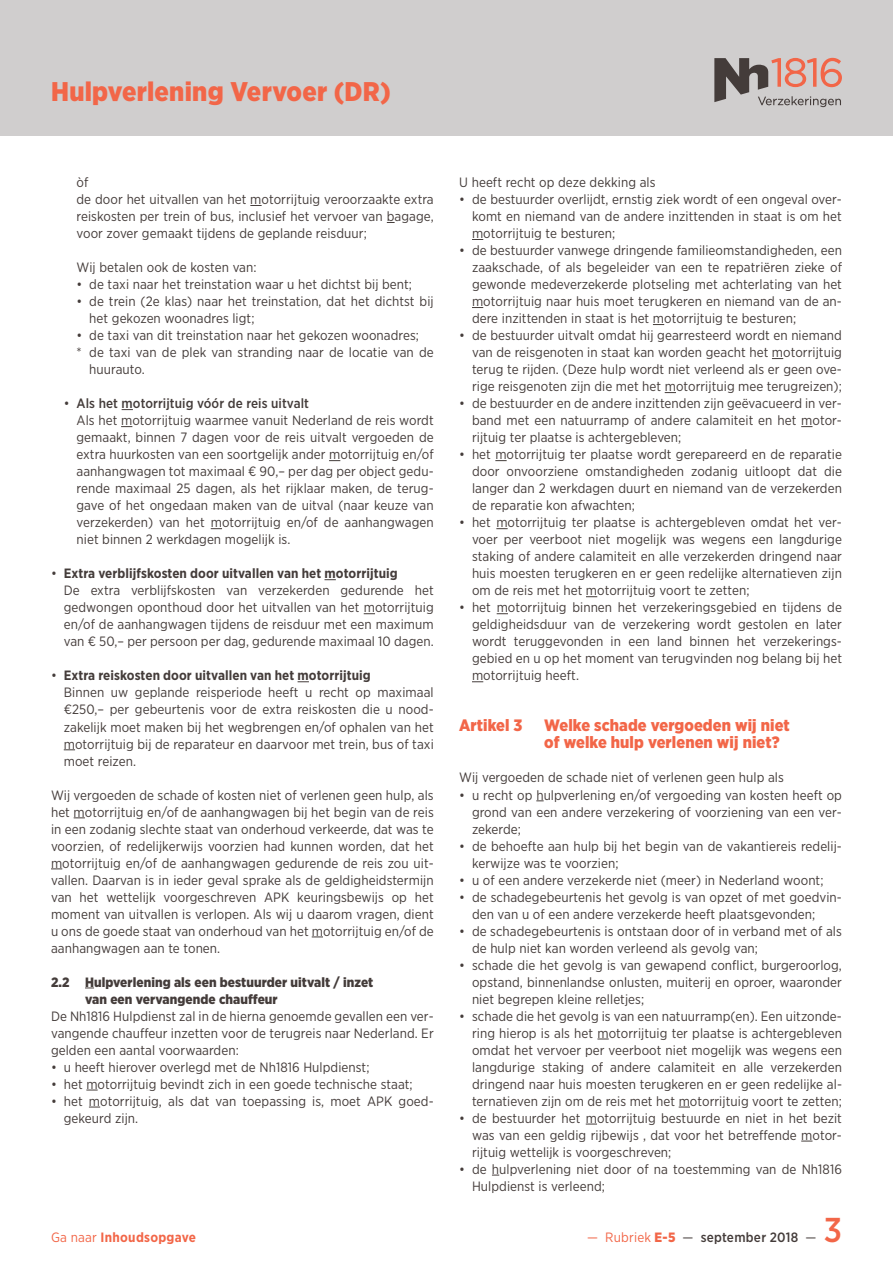
<style>
.page{position:relative;width:893px;height:1263px;background:#fff}
.page>*{position:absolute;margin:0;border:0;box-sizing:border-box;transform-origin:0 0}
.t1{font:500 34.5px "Gotham Narrow";color:#f26648}
.t2{font:900 27px "Gotham Narrow";letter-spacing:.01em;color:#f26648}
.t3{font:900 16.5px/17px "Gotham Narrow";letter-spacing:.005em;color:#f26648}
.t4{font:13.5px/17px "Gotham Narrow";letter-spacing:.005em;color:#443c3a;text-align:justify}
.t5{font:900 13.5px/17px "Gotham Narrow";letter-spacing:.005em;color:#443c3a}
.t6{font:500 13.5px "Gotham Narrow";letter-spacing:.02em;color:#443c3a}
.t7{font:700 13.5px "Gotham Narrow";letter-spacing:.02em;color:#f26648}
.s1{font-weight:500}
.s2{font-weight:700}
.s3{font-weight:400}
.s4{font-weight:400;color:#f26648}
.s5{font-weight:900;color:#f26648}
</style>
<div class="page">
<svg style="left:250px;top:205px;width:12px;height:1px"></svg>
<svg style="left:324px;top:579px;width:12px;height:1px"></svg>
<svg style="left:86px;top:1090px;width:12px;height:1px"></svg>
<svg style="left:495px;top:460px;width:12px;height:1px"></svg>
<svg style="left:496px;top:528px;width:12px;height:1px"></svg>
<svg style="left:597px;top:1039px;width:12px;height:1px"></svg>
<div style="left:0;top:0;width:893px;height:136px;background:#d0cece"></div>
<svg style="left:714px;top:58px;width:128px;height:49px"></svg>
<h2 class="t2" style="left:51px;top:73px;width:341px">Hulpverlening Vervoer (DR)</h2>
<p class="t4" style="left:77px;top:174px;width:359px;text-align:left">òf<br>de door het uitvallen van het motorrijtuig veroorzaakte extra reiskosten per trein of bus, inclusief het vervoer van bagage, voor zover gemaakt tijdens de geplande reisduur;</p>
<p class="t4" style="left:77px;top:259px;width:182px">Wij betalen ook de kosten van:</p>
<p class="t4" style="left:77px;top:276px;width:337px">• de taxi naar het treinstation waar u het dichtst bij bent;</p>
<p class="t4" style="left:89px;top:293px;width:346px;text-indent:-13px">• de trein (2e klas) naar het treinstation, dat het dichtst bij het gekozen woonadres ligt;</p>
<p class="t4" style="left:77px;top:327px;width:344px">• de taxi van dit treinstation naar het gekozen woonadres;</p>
<p class="t4" style="left:77px;top:344px;width:359px">* de taxi van de plek van stranding naar de locatie van de</p>
<p class="t4" style="left:89px;top:361px;width:57px">huurauto.</p>
<p class="t4" style="left:77px;top:395px;width:359px;text-align:left;text-indent:-13px">• <span class="s1">Als het motorrijtuig vóór de reis uitvalt<br></span>Als het motorrijtuig waarmee vanuit Nederland de reis wordt gemaakt, binnen 7 dagen voor de reis uitvalt vergoeden de extra huurkosten van een soortgelijk ander motorrijtuig en/of aanhangwagen tot maximaal € 90,– per dag per object gedu&shy;rende maximaal 25 dagen, als het rijklaar maken, de terug&shy;gave of het ongedaan maken van de uitval (naar keuze van verzekerden) van het motorrijtuig en/of de aanhangwagen niet binnen 2 werkdagen mogelijk is.</p>
<p class="t4" style="left:64px;top:565px;width:371px;text-align:left;text-indent:-13px">• <span class="s2">Extra verblijfskosten door uitvallen van het motorrijtuig<br></span>De extra verblijfskosten van verzekerden gedurende het gedwongen oponthoud door het uitvallen van het motorrijtuig en/of de aanhangwagen tijdens de reisduur met een maximum van € 50,– per persoon per dag, gedurende maximaal 10 dagen.</p>
<p class="t4" style="left:64px;top:667px;width:371px;text-align:left;text-indent:-13px">• <span class="s2">Extra reiskosten door uitvallen van het motorrijtuig<br></span>Binnen uw geplande reisperiode heeft u recht op maximaal €250,– per gebeurtenis voor de extra reiskosten die u nood&shy;zakelijk moet maken bij het wegbrengen en/of ophalen van het motorrijtuig bij de reparateur en daarvoor met trein, bus of taxi moet reizen.</p>
<p class="t4" style="left:51px;top:786px;width:384px">Wij vergoeden de schade of kosten niet of verlenen geen hulp, als het motorrijtuig en/of de aanhangwagen bij het begin van de reis in een zodanig slechte staat van onderhoud verkeerde, dat was te voorzien, of redelijkerwijs voorzien had kunnen worden, dat het motorrijtuig en/of de aanhangwagen gedurende de reis zou uit&shy;vallen. Daarvan is in ieder geval sprake als de geldigheidstermijn van het wettelijk voorgeschreven APK keuringsbewijs op het moment van uitvallen is verlopen. Als wij u daarom vragen, dient u ons de goede staat van onderhoud van het motorrijtuig en/of de aanhangwagen aan te tonen.</p>
<p class="t5" style="left:85px;top:973px;width:290px;text-indent:-34px">2.2 Hulpverlening als een bestuurder uitvalt / inzet van een vervangende chauffeur</p>
<p class="t4" style="left:51px;top:1007px;width:384px">De Nh1816 Hulpdienst zal in de hierna genoemde gevallen een ver&shy;vangende chauffeur inzetten voor de terugreis naar Nederland. Er gelden een aantal voorwaarden:</p>
<p class="t4" style="left:51px;top:1058px;width:320px">• u heeft hierover overlegd met de Nh1816 Hulpdienst;</p>
<p class="t4" style="left:51px;top:1075px;width:363px">• het motorrijtuig bevindt zich in een goede technische staat;</p>
<p class="t4" style="left:64px;top:1092px;width:371px;text-indent:-13px">• het motorrijtuig, als dat van toepassing is, moet APK goed&shy;gekeurd zijn.</p>
<p class="t7" style="left:51px;top:1228px;width:147px"><span class="s3">Ga naar</span> Inhoudsopgave</p>
<p class="t4" style="left:459px;top:174px;width:198px">U heeft recht op deze dekking als</p>
<p class="t4" style="left:472px;top:191px;width:371px;text-indent:-13px">• de bestuurder overlijdt, ernstig ziek wordt of een ongeval over&shy;komt en niemand van de andere inzittenden in staat is om het motorrijtuig te besturen;</p>
<p class="t4" style="left:472px;top:242px;width:371px;text-indent:-13px">• de bestuurder vanwege dringende familieomstandigheden, een zaakschade, of als begeleider van een te repatriëren zieke of gewonde medeverzekerde plotseling met achterlating van het motorrijtuig naar huis moet terugkeren en niemand van de an&shy;dere inzittenden in staat is het motorrijtuig te besturen;</p>
<p class="t4" style="left:472px;top:327px;width:371px;text-indent:-13px">• de bestuurder uitvalt omdat hij gearresteerd wordt en niemand van de reisgenoten in staat kan worden geacht het motorrijtuig terug te rijden. (Deze hulp wordt niet verleend als er geen ove&shy;rige reisgenoten zijn die met het motorrijtuig mee terugreizen);</p>
<p class="t4" style="left:472px;top:395px;width:371px;text-indent:-13px">• de bestuurder en de andere inzittenden zijn geëvacueerd in ver&shy;band met een natuurramp of andere calamiteit en het motor&shy;rijtuig ter plaatse is achtergebleven;</p>
<p class="t4" style="left:472px;top:446px;width:371px;text-indent:-13px">• het motorrijtuig ter plaatse wordt gerepareerd en de reparatie door onvoorziene omstandigheden zodanig uitloopt dat die langer dan 2 werkdagen duurt en niemand van de verzekerden de reparatie kon afwachten;</p>
<p class="t4" style="left:472px;top:514px;width:371px;text-indent:-13px">• het motorrijtuig ter plaatse is achtergebleven omdat het ver&shy;voer per veerboot niet mogelijk was wegens een langdurige staking of andere calamiteit en alle verzekerden dringend naar huis moesten terugkeren en er geen redelijke alternatieven zijn om de reis met het motorrijtuig voort te zetten;</p>
<p class="t4" style="left:472px;top:599px;width:371px;text-indent:-13px">• het motorrijtuig binnen het verzekeringsgebied en tijdens de geldigheidsduur van de verzekering wordt gestolen en later wordt teruggevonden in een land binnen het verzekerings&shy;gebied en u op het moment van terugvinden nog belang bij het motorrijtuig heeft.</p>
<p class="t3" style="left:459px;top:717px;width:65px">Artikel 3</p>
<p class="t3" style="left:544px;top:717px;width:247px">Welke schade vergoeden wij niet of welke hulp verlenen wij niet?</p>
<p class="t4" style="left:459px;top:769px;width:326px">Wij vergoeden de schade niet of verlenen geen hulp als</p>
<p class="t4" style="left:472px;top:786px;width:371px;text-indent:-13px">• u recht op hulpverlening en/of vergoeding van kosten heeft op grond van een andere verzekering of voorziening van een ver&shy;zekerde;</p>
<p class="t4" style="left:472px;top:837px;width:371px;text-indent:-13px">• de behoefte aan hulp bij het begin van de vakantiereis redelij&shy;kerwijze was te voorzien;</p>
<p class="t4" style="left:459px;top:871px;width:366px">• u of een andere verzekerde niet (meer) in Nederland woont;</p>
<p class="t4" style="left:472px;top:888px;width:371px;text-indent:-13px">• de schadegebeurtenis het gevolg is van opzet of met goedvin&shy;den van u of een andere verzekerde heeft plaatsgevonden;</p>
<p class="t4" style="left:472px;top:922px;width:371px;text-indent:-13px">• de schadegebeurtenis is ontstaan door of in verband met of als de hulp niet kan worden verleend als gevolg van;</p>
<p class="t4" style="left:472px;top:956px;width:371px;text-indent:-13px">• schade die het gevolg is van gewapend conflict, burgeroorlog, opstand, binnenlandse onlusten, muiterij en oproer, waaronder niet begrepen kleine relletjes;</p>
<p class="t4" style="left:472px;top:1007px;width:371px;text-indent:-13px">• schade die het gevolg is van een natuurramp(en). Een uitzonde&shy;ring hierop is als het motorrijtuig ter plaatse is achtergebleven omdat het vervoer per veerboot niet mogelijk was wegens een langdurige staking of andere calamiteit en alle verzekerden dringend naar huis moesten terugkeren en er geen redelijke al&shy;ternatieven zijn om de reis met het motorrijtuig voort te zetten;</p>
<p class="t4" style="left:472px;top:1109px;width:371px;text-indent:-13px">• de bestuurder het motorrijtuig bestuurde en niet in het bezit was van een geldig rijbewijs , dat voor het betreffende motor&shy;rijtuig wettelijk is voorgeschreven;</p>
<p class="t4" style="left:472px;top:1160px;width:371px;text-indent:-13px">• de hulpverlening niet door of na toestemming van de Nh1816<br>Hulpdienst is verleend;</p>
<p class="t6" style="left:587px;top:1228px;width:231px"><span class="s4">— Rubriek</span> <span class="s5">E-5</span> <span class="s3">—</span> september 2018 <span class="s3">—</span></p>
<h1 class="t1" style="left:824px;top:1208px;width:20px">3</h1>
</div>
